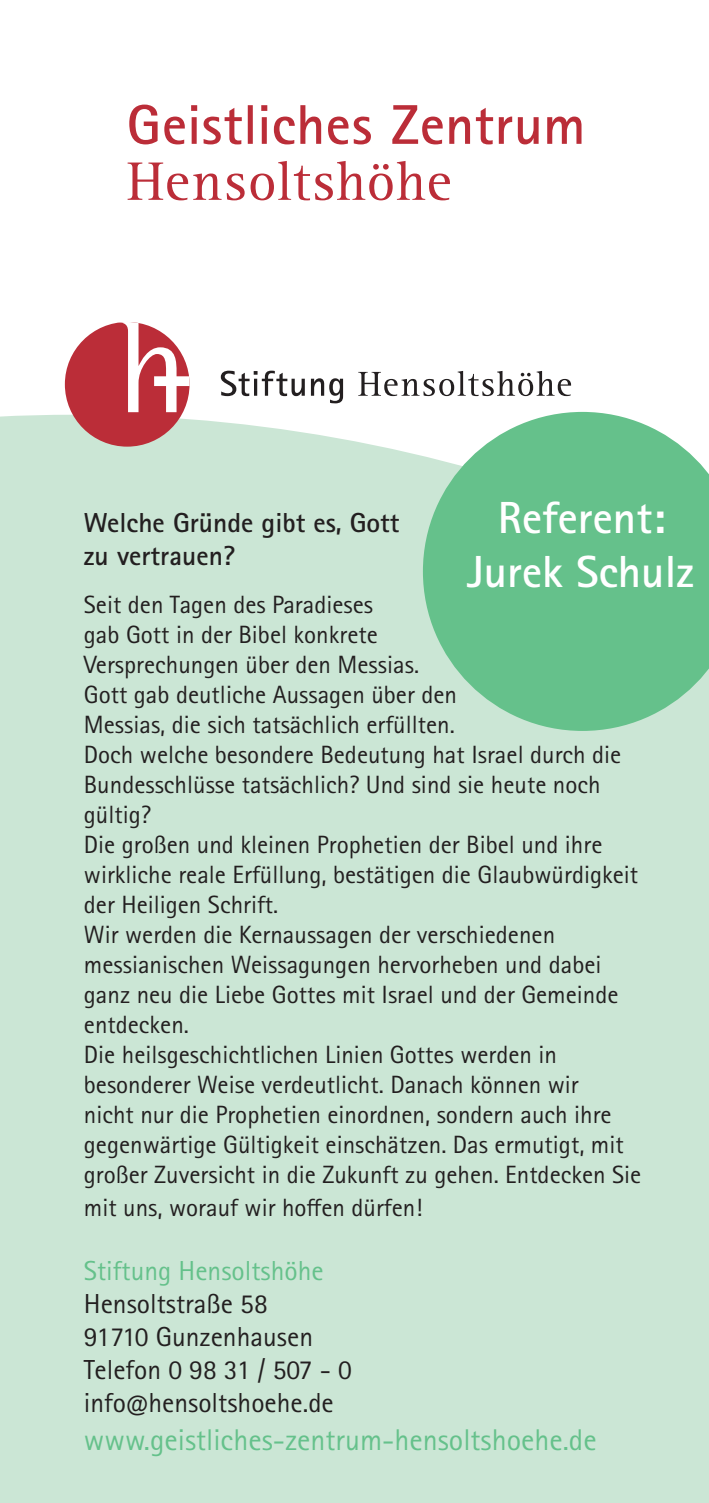
<style>
.page{position:relative;width:709px;height:1503px;background:#fff}
.page>*{position:absolute;margin:0;border:0;box-sizing:border-box;transform-origin:0 0}
.t1{font:700 45px/54px "Rotis Sans Serif Std";color:#fff;text-align:center}
.t2{font:30px "Rotis Sans Serif Std";color:#65c18b}
.t3{font:27.5px/33px "Rotis Sans Serif Std";color:#231f20}
.t4{font:700 27.5px/33px "Rotis Sans Serif Std";color:#231f20}
.t5{font:27.5px "Rotis Sans Serif Std";color:#65c18b}
.t6{font:25px/30px "Rotis Sans Serif Std";color:#231f20}
</style>
<div class="page">
<div style="left:0;top:415px;width:709px;height:1087px;background:#cbe6d5"></div>
<svg style="left:128px;top:161px;width:322px;height:39px"></svg>
<svg style="left:129px;top:105px;width:452px;height:39px"></svg>
<div style="left:65px;top:322px;width:124px;height:124px;background:#bb2d38;border-radius:50%"></div>
<svg style="left:117px;top:322px;width:72px;height:90px"></svg>
<svg style="left:221px;top:371px;width:350px;height:32px"></svg>
<svg style="left:423px;top:412px;width:286px;height:319px;background:#7cc99c"></svg>
<h1 class="t1" style="left:467px;top:490px;width:228px">Referent:<br>Jurek Schulz</h1>
<p class="t4" style="left:84px;top:505px;width:317px">Welche Gründe gibt es, Gott zu vertrauen?</p>
<p class="t6" style="left:84px;top:589px;width:559px">Seit den Tagen des Paradieses<br>gab Gott in der Bibel konkrete<br>Versprechungen über den Messias.<br>Gott gab deutliche Aussagen über den<br>Messias, die sich tatsächlich erfüllten.<br>Doch welche besondere Bedeutung hat Israel durch die Bundesschlüsse tatsächlich? Und sind sie heute noch gültig?<br>Die großen und kleinen Prophetien der Bibel und ihre wirkliche reale Erfüllung, bestätigen die Glaubwürdigkeit der Heiligen Schrift.<br>Wir werden die Kernaussagen der verschiedenen messianischen Weissagungen hervorheben und dabei ganz neu die Liebe Gottes mit Israel und der Gemeinde entdecken.<br>Die heilsgeschichtlichen Linien Gottes werden in besonderer Weise verdeutlicht. Danach können wir<br>nicht nur die Prophetien einordnen, sondern auch ihre gegenwärtige Gültigkeit einschätzen. Das ermutigt, mit großer Zuversicht in die Zukunft zu gehen. Entdecken Sie</p>
<p class="t6" style="left:84px;top:1192px;width:340px">mit uns, worauf wir hoffen dürfen!</p>
<p class="t5" style="left:84px;top:1254px;width:241px">Stiftung Hensoltshöhe</p>
<p class="t3" style="left:84px;top:1287px;width:269px">Hensoltstraße 58<br>91710 Gunzenhausen<br>Telefon 0 98 31 / 507 - 0 info@hensoltshoehe.de</p>
<p class="t2" style="left:84px;top:1422px;width:514px">www.geistliches-zentrum-hensoltshoehe.de</p>
</div>
